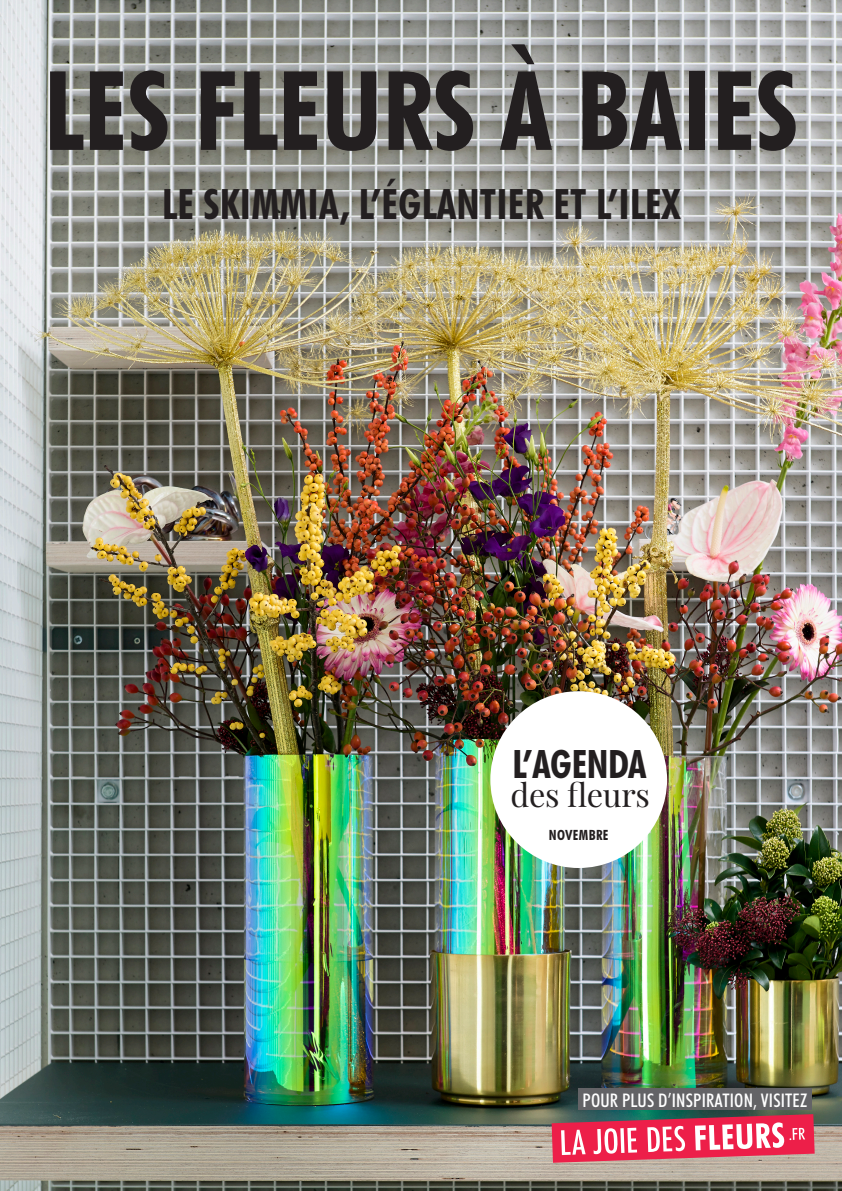
<style>
.page{position:relative;width:842px;height:1191px;background:#fff}
.page>*{position:absolute;margin:0;border:0;box-sizing:border-box;transform-origin:0 0}
.t1{font:700 condensed 110px "Futura BT";letter-spacing:.005em;color:#231f20}
.t2{font:700 condensed 42px "Futura BT";letter-spacing:.005em;color:#231f20}
.t3{font:700 condensed 39.2px "Futura BT";letter-spacing:-.01em;color:#231f20}
.t4{font:32.5px "Playfair Display";letter-spacing:-.01em;color:#231f20}
.t5{font:500 condensed 18.8px "Futura BT";letter-spacing:.01em;color:#fff}
.t6{font:700 condensed 14.2px "Futura BT";letter-spacing:.03em;color:#231f20}
</style>
<div class="page">
<img style="left:0;top:0;width:842px;height:1191px">
<svg style="left:552px;top:1114px;width:263px;height:48px;background:#d95c75"></svg>
<div style="left:579px;top:1088px;width:233px;height:21px;background:#636366"></div>
<div style="left:490px;top:691px;width:177px;height:177px;background:#fff;border-radius:50%"></div>
<h1 class="t1" style="left:44px;top:44px;width:756px">LES FLEURS À BAIES</h1>
<h2 class="t2" style="left:162px;top:179px;width:519px">LE SKIMMIA, L’ÉGLANTIER ET L’ILEX</h2>
<h3 class="t3" style="left:512px;top:740px;width:136px">L’AGENDA</h3>
<h3 class="t4" style="left:510px;top:774px;width:141px">des fleurs</h3>
<p class="t6" style="left:549px;top:826px;width:61px">NOVEMBRE</p>
<p class="t5" style="left:583px;top:1088px;width:226px">POUR PLUS D’INSPIRATION, VISITEZ</p>
</div>
